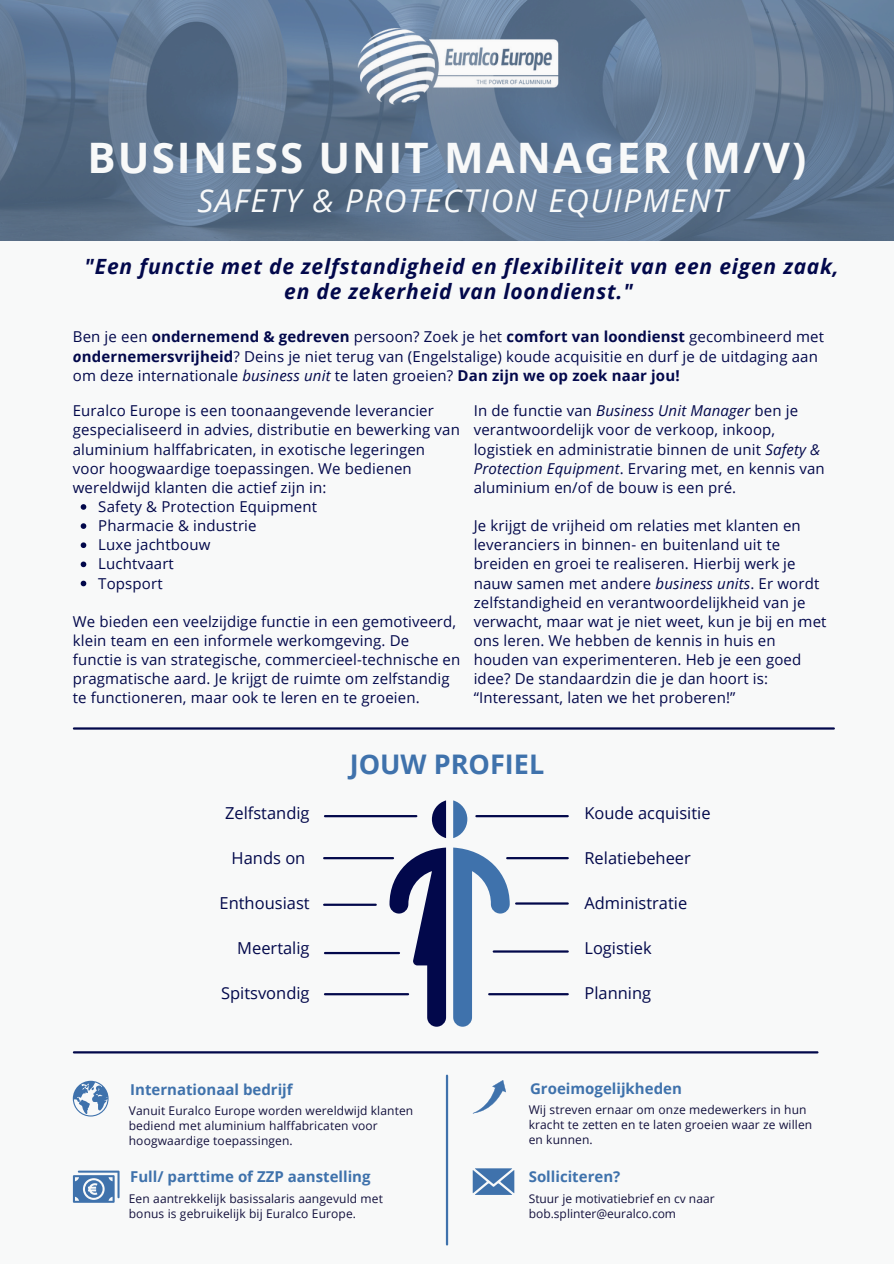
<style>
.page{position:relative;width:894px;height:1264px;background:#fff}
.page>*{position:absolute;margin:0;border:0;box-sizing:border-box;transform-origin:0 0}
.t1{font:700 42px "Open Sans";letter-spacing:.05em;color:#f8f9f9}
.t2{font:italic 31.5px "Open Sans";letter-spacing:.05em;color:#f8f9f9}
.t3{font:700 27px "Open Sans";color:#3f72ac}
.t4{font:italic 700 21px/24.8px "Open Sans";letter-spacing:.04em;color:#02084b;text-align:center}
.t5{font:16.5px "Open Sans";color:#02084b}
.t6{font:16.35px "Open Sans";color:#02084b}
.t7{font:15px/19.2px "Open Sans";letter-spacing:.01em;color:#02084b}
.t8{font:700 15px "Open Sans";color:#3f72ac}
.t9{font:12px/15px "Open Sans";letter-spacing:.01em;color:#13113d}
.s1{font-weight:700}
.s2{font-weight:700;font-style:italic}
.s3{font-style:italic}
</style>
<div class="page">
<div style="left:0;top:0;width:893px;height:1263px;background:#f8f9f9"></div>
<svg style="left:73px;top:1080px;width:35px;height:36px"></svg>
<svg style="left:73px;top:1170px;width:46px;height:32px"></svg>
<svg style="left:473px;top:1080px;width:33px;height:33px"></svg>
<hr style="left:325px;top:815px;width:91px;height:2px;background:#02084b">
<hr style="left:324px;top:857px;width:69px;height:2px;background:#02084b">
<hr style="left:325px;top:993px;width:83px;height:2px;background:#02084b">
<hr style="left:325px;top:951px;width:74px;height:3px;background:#02084b">
<hr style="left:476px;top:815px;width:91px;height:2px;background:#02084b">
<hr style="left:507px;top:857px;width:60px;height:2px;background:#02084b">
<hr style="left:493px;top:950px;width:74px;height:2px;background:#02084b">
<hr style="left:489px;top:993px;width:78px;height:2px;background:#02084b">
<svg style="left:389px;top:847px;width:57px;height:179px"></svg>
<svg style="left:432px;top:800px;width:14px;height:38px"></svg>
<svg style="left:453px;top:847px;width:56px;height:179px"></svg>
<svg style="left:453px;top:800px;width:14px;height:38px"></svg>
<img style="left:0;top:0;width:893px;height:241px">
<img style="left:335px;top:18px;width:237px;height:95px">
<svg style="left:472px;top:1168px;width:42px;height:26px"></svg>
<hr style="left:446px;top:1075px;width:2px;height:169px;background:#3f72ac">
<hr style="left:74px;top:727px;width:759px;height:2px;background:#02084b">
<hr style="left:74px;top:1051px;width:743px;height:2px;background:#02084b">
<hr style="left:516px;top:902px;width:51px;height:2px;background:#02084b">
<hr style="left:324px;top:903px;width:51px;height:2px;background:#02084b">
<svg style="left:81px;top:504px;width:5px;height:6px"></svg>
<svg style="left:81px;top:523px;width:5px;height:6px"></svg>
<svg style="left:81px;top:542px;width:5px;height:6px"></svg>
<svg style="left:81px;top:561px;width:5px;height:6px"></svg>
<svg style="left:81px;top:580px;width:5px;height:6px"></svg>
<h1 class="t1" style="left:87px;top:128px;width:720px">BUSINESS UNIT MANAGER (M/V)</h1>
<h2 class="t2" style="left:197px;top:179px;width:532px">SAFETY &amp; PROTECTION EQUIPMENT</h2>
<h3 class="t4" style="left:85px;top:253px;width:755px">"Een functie met de zelfstandigheid en flexibiliteit van een eigen zaak, en de zekerheid van loondienst."</h3>
<p class="t7" style="left:73px;top:327px;width:752px">Ben je een <span class="s1">ondernemend &amp; gedreven</span> persoon? Zoek je het <span class="s1">comfort van loondienst</span> gecombineerd met <span class="s2">o</span><span class="s1">ndernemersvrijheid</span>? Deins je niet terug van (Engelstalige) koude acquisitie en durf je de uitdaging aan om deze internationale <span class="s3">business unit</span> te laten groeien? <span class="s1">Dan zijn we op zoek naar jou!</span></p>
<p class="t7" style="left:73px;top:401px;width:362px">Euralco Europe is een toonaangevende leverancier</p>
<p class="t7" style="left:73px;top:420px;width:388px">gespecialiseerd in advies, distributie en bewerking van</p>
<p class="t7" style="left:73px;top:439px;width:354px">aluminium halffabricaten, in exotische legeringen</p>
<p class="t7" style="left:73px;top:458px;width:340px">voor hoogwaardige toepassingen. We bedienen</p>
<p class="t7" style="left:73px;top:477px;width:255px">wereldwijd klanten die actief zijn in:</p>
<p class="t7" style="left:98px;top:496px;width:220px">Safety &amp; Protection Equipment</p>
<p class="t7" style="left:98px;top:515px;width:160px">Pharmacie &amp; industrie</p>
<p class="t7" style="left:98px;top:535px;width:113px">Luxe jachtbouw</p>
<p class="t7" style="left:98px;top:554px;width:77px">Luchtvaart</p>
<p class="t7" style="left:98px;top:573px;width:66px">Topsport</p>
<p class="t7" style="left:73px;top:611px;width:389px">We bieden een veelzijdige functie in een gemotiveerd, klein team en een informele werkomgeving. De functie is van strategische, commercieel-technische en pragmatische aard. Je krijgt de ruimte om zelfstandig te functioneren, maar ook te leren en te groeien.</p>
<p class="t7" style="left:473px;top:401px;width:352px">In de functie van <span class="s3">Business Unit Manager</span> ben je verantwoordelijk voor de verkoop, inkoop, logistiek en administratie binnen de unit <span class="s3">Safety &amp; Protection Equipment</span>. Ervaring met, en kennis van aluminium en/of de bouw is een pré.</p>
<p class="t7" style="left:473px;top:515px;width:354px">Je krijgt de vrijheid om relaties met klanten en leveranciers in binnen- en buitenland uit te breiden en groei te realiseren. Hierbij werk je nauw samen met andere <span class="s3">business units</span>. Er wordt zelfstandigheid en verantwoordelijkheid van je verwacht, maar wat je niet weet, kun je bij en met ons leren. We hebben de kennis in huis en houden van experimenteren. Heb je een goed idee? De standaardzin die je dan hoort is: “Interessant, laten we het proberen!”</p>
<p class="t5" style="left:225px;top:802px;width:86px">Zelfstandig</p>
<p class="t5" style="left:231px;top:846px;width:75px">Hands on</p>
<p class="t5" style="left:219px;top:891px;width:92px">Enthousiast</p>
<p class="t5" style="left:237px;top:936px;width:74px">Meertalig</p>
<p class="t5" style="left:221px;top:981px;width:90px">Spitsvondig</p>
<h3 class="t3" style="left:349px;top:744px;width:196px">JOUW PROFIEL</h3>
<p class="t6" style="left:584px;top:802px;width:127px">Koude acquisitie</p>
<p class="t6" style="left:584px;top:847px;width:108px">Relatiebeheer</p>
<p class="t6" style="left:584px;top:892px;width:104px">Administratie</p>
<p class="t6" style="left:584px;top:937px;width:69px">Logistiek</p>
<p class="t6" style="left:584px;top:982px;width:68px">Planning</p>
<p class="t8" style="left:530px;top:1077px;width:153px">Groeimogelijkheden</p>
<p class="t9" style="left:528px;top:1102px;width:285px">Wij streven ernaar om onze medewerkers in hun kracht te zetten en te laten groeien waar ze willen en kunnen.</p>
<p class="t8" style="left:130px;top:1078px;width:164px">Internationaal bedrijf</p>
<p class="t9" style="left:129px;top:1102px;width:286px">Vanuit Euralco Europe worden wereldwijd klanten bediend met aluminium halffabricaten voor hoogwaardige toepassingen.</p>
<p class="t8" style="left:130px;top:1166px;width:242px">Full/ parttime of ZZP aanstelling</p>
<p class="t9" style="left:129px;top:1190px;width:255px">Een aantrekkelijk basissalaris aangevuld met bonus is gebruikelijk bij Euralco Europe.</p>
<p class="t9" style="left:528px;top:1190px;width:187px">Stuur je motivatiebrief en cv naar bob.splinter@euralco.com</p>
<p class="t8" style="left:528px;top:1166px;width:93px">Solliciteren?</p>
</div>
